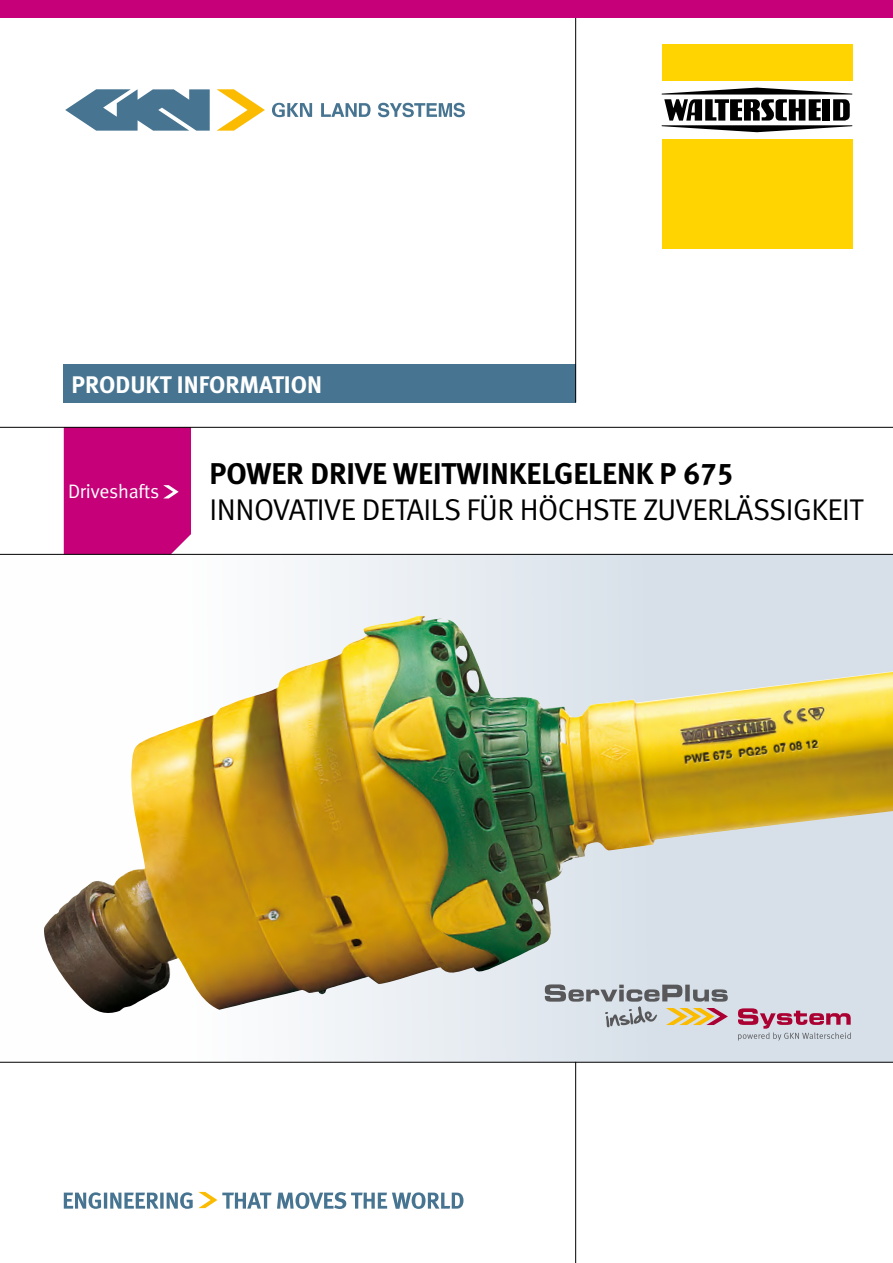
<style>
.page{position:relative;width:893px;height:1263px;background:#fff}
.page>*{position:absolute;margin:0;border:0;box-sizing:border-box;transform-origin:0 0}
.t1{font:30px "Meta Normal LF";letter-spacing:-.015em;color:#000}
.t2{font:30px "Meta Bold LF";color:#000}
.t3{font:24px "Meta Bold LF";color:#fff}
.t4{font:19.5px "Meta Normal LF";letter-spacing:-.01em;color:#fff}
</style>
<div class="page">
<div style="left:64px;top:428px;width:127px;height:126px;background:#c50078"></div>
<div style="left:0;top:554px;width:893px;height:508px;background:linear-gradient(to right,#fff,#cfdae4)"></div>
<div style="left:64px;top:364px;width:512px;height:39px;background:#467491"></div>
<hr style="left:575px;top:2px;width:1px;height:401px;background:#000">
<svg style="left:64px;top:1192px;width:399px;height:17px"></svg>
<div style="left:0;top:0;width:893px;height:17px;background:#c50078"></div>
<hr style="left:0;top:427px;width:893px;height:1px;background:#000">
<hr style="left:0;top:554px;width:893px;height:1px;background:#000">
<hr style="left:0;top:1062px;width:893px;height:1px;background:#000">
<hr style="left:575px;top:1062px;width:1px;height:201px;background:#000">
<svg style="left:65px;top:89px;width:145px;height:42px"></svg>
<svg style="left:217px;top:89px;width:48px;height:42px"></svg>
<svg style="left:272px;top:103px;width:40px;height:14px"></svg>
<svg style="left:321px;top:103px;width:50px;height:14px"></svg>
<svg style="left:378px;top:103px;width:87px;height:14px"></svg>
<div style="left:823px;top:99px;width:7px;height:22px;background:#000"></div>
<svg style="left:833px;top:99px;width:17px;height:22px"></svg>
<svg style="left:664px;top:99px;width:157px;height:22px"></svg>
<hr style="left:662px;top:94px;width:190px;height:1px;background:#000">
<hr style="left:662px;top:125px;width:190px;height:1px;background:#000">
<div style="left:662px;top:45px;width:190px;height:36px;background:#ffd400"></div>
<div style="left:662px;top:139px;width:190px;height:109px;background:#ffd400"></div>
<img style="left:44px;top:616px;width:849px;height:399px">
<svg style="left:738px;top:1008px;width:113px;height:32px;background:#c5a0b3"></svg>
<svg style="left:545px;top:984px;width:183px;height:43px;background:#bcbcb9"></svg>
<p class="t3" style="left:72px;top:370px;width:59px">PRODUKT</p>
<p class="t3" style="left:177px;top:370px;width:63px">INFORMATI</p>
<p class="t3" style="left:291px;top:370px;width:29px">ON</p>
<p class="t4" style="left:68px;top:480px;width:93px">DRIVESHAFTS</p>
<p class="t2" style="left:209px;top:456px;width:526px">POWER DRIVE WEITWINKELGELENK P 675</p>
<p class="t1" style="left:209px;top:493px;width:26px">INNO</p>
<p class="t1" style="left:273px;top:493px;width:121px">VATIVE DETAILS</p>
<p class="t1" style="left:467px;top:493px;width:108px">FÜR HÖCHSTE</p>
<p class="t1" style="left:643px;top:493px;width:125px">ZUVERLÄSSIGKEIT</p>
</div>
